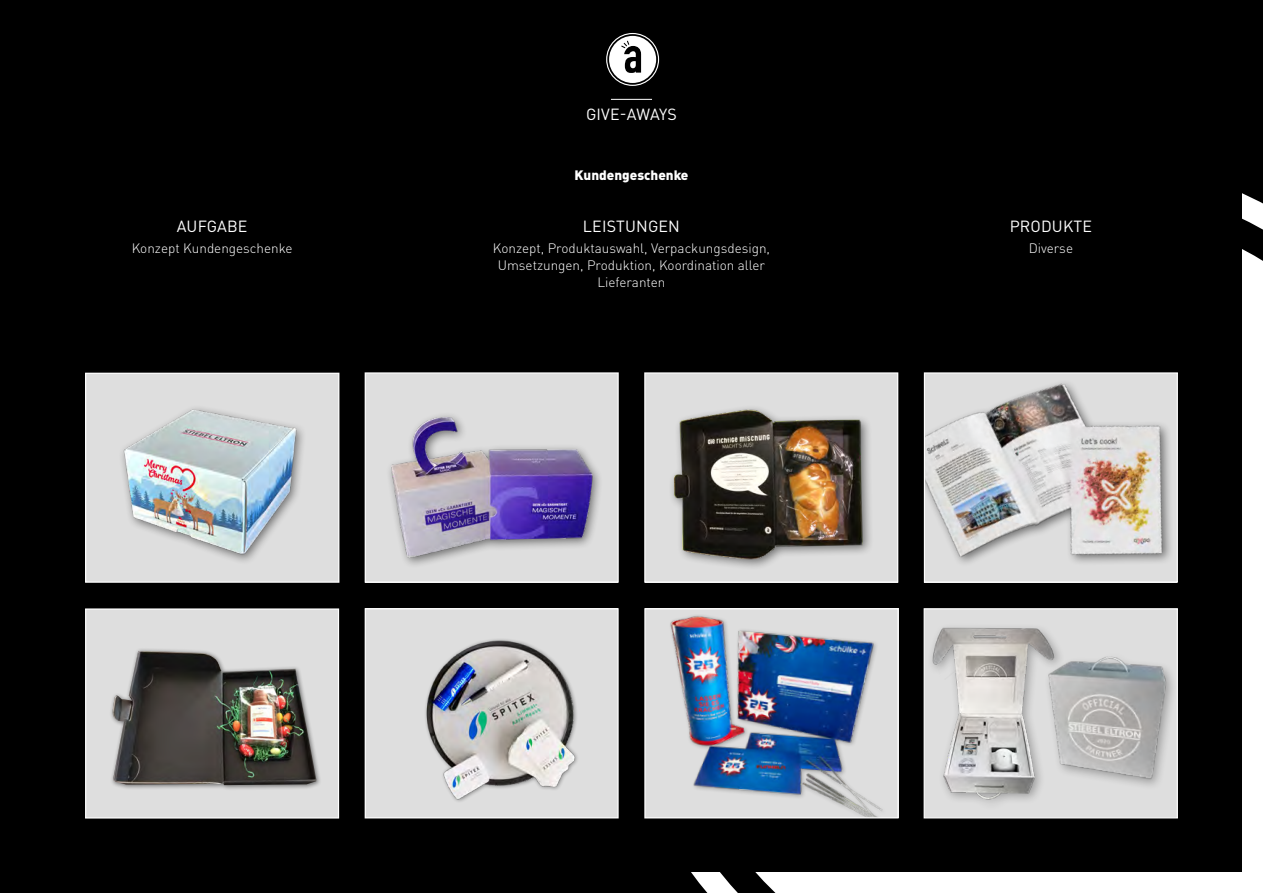
<style>
.page{position:relative;width:1263px;height:893px;background:#000}
.page>*{position:absolute;margin:0;border:0;box-sizing:border-box;transform-origin:0 0}
.t1{font:15.9px "DIN Pro";letter-spacing:.01em;color:#fff}
.t2{font:300 13.5px/17.2px "DIN Pro";color:#fff;text-align:center}
.t3{font:900 13.5px "DIN Pro";color:#fff}
</style>
<div class="page">
<div style="left:691px;top:193px;width:572px;height:700px;background:#fff"></div>
<div style="left:0;top:115px;width:1242px;height:757px;background:#000"></div>
<div style="left:606px;top:33px;width:53px;height:53px;border:1px solid #fff;border-radius:50%"></div>
<svg style="left:609px;top:36px;width:47px;height:47px"></svg>
<hr style="left:611px;top:99px;width:41px;height:1px;background:#fff">
<div style="left:924px;top:608px;width:254px;height:210px;background:#dedede;border:1px solid #fff"></div>
<img style="left:926px;top:374px;width:250px;height:207px">
<div style="left:924px;top:372px;width:254px;height:211px;border:1px solid #fff"></div>
<img style="left:646px;top:610px;width:251px;height:206px">
<div style="left:644px;top:608px;width:255px;height:210px;border:1px solid #fff"></div>
<div style="left:645px;top:373px;width:253px;height:209px;background:#dedede"></div>
<img style="left:671px;top:408px;width:200px;height:159px">
<div style="left:644px;top:372px;width:254px;height:211px;border:1px solid #fff"></div>
<div style="left:365px;top:609px;width:253px;height:209px;background:#dedede"></div>
<img style="left:425px;top:639px;width:153px;height:163px">
<div style="left:365px;top:608px;width:254px;height:210px;border:1px solid #fff"></div>
<img style="left:367px;top:374px;width:250px;height:207px">
<div style="left:365px;top:372px;width:254px;height:211px;border:1px solid #fff"></div>
<div style="left:86px;top:609px;width:252px;height:209px;background:#dedede"></div>
<div style="left:109px;top:647px;width:213px;height:143px;background:#000;opacity:.5"></div>
<img style="left:112px;top:651px;width:205px;height:134px">
<div style="left:85px;top:608px;width:254px;height:210px;border:1px solid #fff"></div>
<img style="left:87px;top:375px;width:250px;height:206px">
<div style="left:85px;top:373px;width:254px;height:210px;border:1px solid #fff"></div>
<img style="left:923px;top:615px;width:130px;height:189px">
<img style="left:1023px;top:641px;width:155px;height:159px">
<p class="t1" style="left:177px;top:214px;width:72px">AUFGABE</p>
<p class="t2" style="left:132px;top:238px;width:162px">Konzept Kundengeschenke</p>
<p class="t1" style="left:586px;top:101px;width:92px">GIVE-AWAYS</p>
<p class="t3" style="left:574px;top:164px;width:116px">Kundengeschenke</p>
<p class="t1" style="left:583px;top:214px;width:99px">LEISTUNGEN</p>
<p class="t2" style="left:493px;top:238px;width:279px">Konzept, Produktauswahl, Verpackungsdesign,<br>Umsetzungen, Produktion, Koordination aller<br>Lieferanten</p>
<p class="t1" style="left:1010px;top:214px;width:84px">PRODUKTE</p>
<p class="t2" style="left:1029px;top:238px;width:46px">Diverse</p>
</div>
